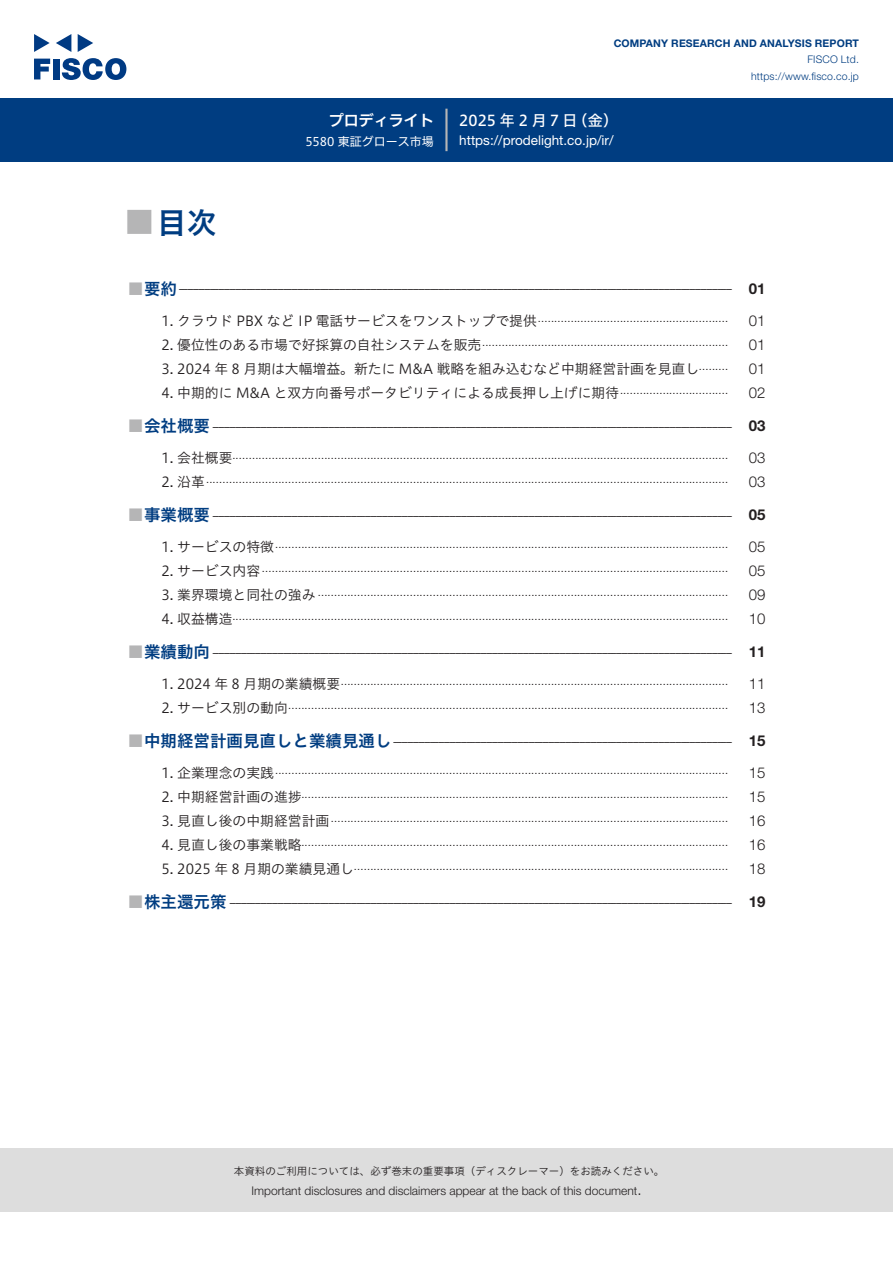
<style>
.page{position:relative;width:893px;height:1263px;background:#fff}
.page>*{position:absolute;margin:0;border:0;box-sizing:border-box;transform-origin:0 0}
.t1{font:30px "Hiragino UD Sans Std N W6";color:#003d81}
.t2{font:24px "Hiragino UD Sans Std W6";color:#b5b5b6}
.t3{font:16.5px "Hiragino UD Sans Std W6";color:#003d81}
.t4{font:300 15px "Helvetica Neue LT Std";color:#231f20}
.t5{font:15px "Hiragino UD Sans F Std N W5";letter-spacing:.21em;color:#fff}
.t6{font:700 15px "Helvetica Neue LT Std";color:#231f20}
.t7{font:15px "Hiragino UD Sans F Std N W6";color:#fff}
.t8{font:13.8px "Hiragino UD Sans Std W3";color:#231f20}
.t9{font:13.5px "Helvetica Neue LT Std";color:#fff}
.t10{font:12px "Hiragino UD Sans Std W3";color:#231f20}
.t11{font:300 12px "Helvetica Neue LT Std";color:#231f20}
.t12{font:12px "Hiragino UD Sans F Std N W4";color:#fff}
.t13{font:10.5px "Hiragino UD Sans Std W3";color:#231f20}
.t14{font:700 10.5px "Helvetica Neue LT Std";letter-spacing:.015em;color:#003d81}
.t15{font:300 10.5px/16.5px "Helvetica Neue LT Std";letter-spacing:.015em;color:#003d81;text-align:right}
.t16{font:9px "Hiragino UD Sans Std W3";color:#231f20}
.s1{color:#b5b5b6}
</style>
<div class="page">
<div style="left:0;top:1148px;width:893px;height:64px;background:#ddd"></div>
<svg style="left:34px;top:59px;width:16px;height:20px"></svg>
<div style="left:53px;top:59px;width:6px;height:20px;background:#003a83"></div>
<svg style="left:62px;top:58px;width:64px;height:22px"></svg>
<svg style="left:34px;top:34px;width:16px;height:18px"></svg>
<svg style="left:78px;top:34px;width:15px;height:18px"></svg>
<svg style="left:56px;top:34px;width:15px;height:18px"></svg>
<div style="left:0;top:98px;width:893px;height:64px;background:#003d81"></div>
<hr style="left:445px;top:109px;width:3px;height:42px;background:#b5b5b6">
<p class="t2" style="left:128px;top:204px;width:25px">█</p>
<p class="t1" style="left:157px;top:199px;width:61px">目次</p>
<h3 class="t7" style="left:329px;top:109px;width:107px">プロディライト</h3>
<h3 class="t12" style="left:305px;top:132px;width:130px">5580 東証グロース市場</h3>
<p class="t14" style="left:614px;top:37px;width:247px">COMPANY RESEARCH AND ANALYSIS REPORT</p>
<p class="t15" style="left:751px;top:51px;width:109px">FISCO Ltd. https://www.fisco.co j p.</p>
<h3 class="t5" style="left:459px;top:109px;width:120px">2025年2月7日</h3>
<h3 class="t5" style="left:573px;top:109px;width:47px">（金(</h3>
<h3 class="t9" style="left:459px;top:132px;width:156px">https://prodelight. c o j p. /i r/</h3>
<p class="t3" style="left:128px;top:276px;width:51px"><span class="s1">■</span>要約</p>
<p class="t10" style="left:177px;top:280px;width:557px">-----------------------------------------------------------------------------------------------------------------------------------------------------------------------------------------------------</p>
<p class="t8" style="left:162px;top:310px;width:377px">1. クラウド PBX など IP 電話サービスをワンストップで提供</p>
<p class="t16" style="left:538px;top:312px;width:191px">..........................................................</p>
<p class="t8" style="left:162px;top:334px;width:321px">2. 優位性のある市場で好採算の自社システムを販売</p>
<p class="t16" style="left:482px;top:336px;width:247px">...........................................................................</p>
<p class="t8" style="left:162px;top:358px;width:539px">3. 2024 年 8 月期は大幅増益。新たに M&amp;A 戦略を組み込むなど中期経営計画を見直し</p>
<p class="t16" style="left:699px;top:360px;width:30px">.........</p>
<p class="t8" style="left:162px;top:382px;width:459px">4. 中期的に M&amp;A と双方向番号ポータビリティによる成長押し上げに期待</p>
<p class="t16" style="left:620px;top:384px;width:109px">.................................</p>
<p class="t3" style="left:128px;top:413px;width:84px"><span class="s1">■</span>会社概要</p>
<p class="t10" style="left:210px;top:417px;width:524px">-----------------------------------------------------------------------------------------------------------------------------------------------------------------------------------------</p>
<p class="t8" style="left:162px;top:447px;width:73px">1. 会社概要</p>
<p class="t16" style="left:233px;top:449px;width:497px">.......................................................................................................................................................</p>
<p class="t8" style="left:162px;top:471px;width:45px">2. 沿革</p>
<p class="t16" style="left:206px;top:473px;width:523px">...............................................................................................................................................................</p>
<p class="t3" style="left:128px;top:502px;width:84px"><span class="s1">■</span>事業概要</p>
<p class="t10" style="left:210px;top:506px;width:524px">-----------------------------------------------------------------------------------------------------------------------------------------------------------------------------------------</p>
<p class="t8" style="left:162px;top:536px;width:114px">1. サービスの特徴</p>
<p class="t16" style="left:275px;top:538px;width:454px">..........................................................................................................................................</p>
<p class="t8" style="left:162px;top:560px;width:100px">2. サービス内容</p>
<p class="t16" style="left:262px;top:562px;width:467px">..............................................................................................................................................</p>
<p class="t8" style="left:162px;top:584px;width:155px">3. 業界環境と同社の強み</p>
<p class="t16" style="left:318px;top:586px;width:411px">.............................................................................................................................</p>
<p class="t8" style="left:162px;top:608px;width:73px">4. 収益構造</p>
<p class="t16" style="left:233px;top:610px;width:497px">.......................................................................................................................................................</p>
<p class="t3" style="left:128px;top:639px;width:84px"><span class="s1">■</span>業績動向</p>
<p class="t10" style="left:210px;top:643px;width:524px">-----------------------------------------------------------------------------------------------------------------------------------------------------------------------------------------</p>
<p class="t8" style="left:162px;top:673px;width:180px">1. 2024 年 8 月期の業績概要</p>
<p class="t16" style="left:341px;top:675px;width:388px">......................................................................................................................</p>
<p class="t8" style="left:162px;top:697px;width:128px">2. サービス別の動向</p>
<p class="t16" style="left:289px;top:699px;width:441px">......................................................................................................................................</p>
<p class="t3" style="left:128px;top:728px;width:266px"><span class="s1">■</span>中期経営計画見直しと業績見通し</p>
<p class="t10" style="left:392px;top:732px;width:343px">-------------------------------------------------------------------------------------------------------------------------</p>
<p class="t8" style="left:162px;top:762px;width:114px">1. 企業理念の実践</p>
<p class="t16" style="left:275px;top:764px;width:454px">..........................................................................................................................................</p>
<p class="t8" style="left:162px;top:786px;width:142px">2. 中期経営計画の進捗</p>
<p class="t16" style="left:302px;top:788px;width:428px">..................................................................................................................................</p>
<p class="t8" style="left:162px;top:810px;width:169px">3. 見直し後の中期経営計画</p>
<p class="t16" style="left:331px;top:812px;width:398px">.........................................................................................................................</p>
<p class="t8" style="left:162px;top:834px;width:142px">4. 見直し後の事業戦略</p>
<p class="t16" style="left:302px;top:836px;width:428px">..................................................................................................................................</p>
<p class="t8" style="left:162px;top:858px;width:194px">5. 2025 年 8 月期の業績見通し</p>
<p class="t16" style="left:354px;top:860px;width:375px">..................................................................................................................</p>
<p class="t3" style="left:128px;top:889px;width:101px"><span class="s1">■</span>株主還元策</p>
<p class="t10" style="left:227px;top:893px;width:508px">-----------------------------------------------------------------------------------------------------------------------------------------------------------------------------------</p>
<p class="t6" style="left:749px;top:279px;width:18px">01</p>
<p class="t4" style="left:749px;top:311px;width:18px">01</p>
<p class="t4" style="left:749px;top:335px;width:18px">01</p>
<p class="t4" style="left:749px;top:359px;width:18px">01</p>
<p class="t4" style="left:749px;top:383px;width:18px">02</p>
<p class="t6" style="left:749px;top:416px;width:18px">03</p>
<p class="t4" style="left:749px;top:448px;width:18px">03</p>
<p class="t4" style="left:749px;top:472px;width:18px">03</p>
<p class="t6" style="left:749px;top:505px;width:18px">05</p>
<p class="t4" style="left:749px;top:537px;width:18px">05</p>
<p class="t4" style="left:749px;top:561px;width:18px">05</p>
<p class="t4" style="left:749px;top:585px;width:18px">09</p>
<p class="t4" style="left:749px;top:609px;width:18px">10</p>
<p class="t6" style="left:749px;top:642px;width:18px">11</p>
<p class="t4" style="left:749px;top:674px;width:18px">11</p>
<p class="t4" style="left:749px;top:698px;width:18px">13</p>
<p class="t6" style="left:749px;top:731px;width:18px">15</p>
<p class="t4" style="left:749px;top:763px;width:18px">15</p>
<p class="t4" style="left:749px;top:787px;width:18px">15</p>
<p class="t4" style="left:749px;top:811px;width:18px">16</p>
<p class="t4" style="left:749px;top:835px;width:18px">16</p>
<p class="t4" style="left:749px;top:859px;width:18px">18</p>
<p class="t6" style="left:749px;top:892px;width:18px">19</p>
<p class="t13" style="left:234px;top:1163px;width:432px">本資料のご利用については、必ず巻末の重要事項（ディスクレーマー）をお読みください。</p>
<h3 class="t4" style="left:637px;top:1180px;width:6px">.</h3>
<h3 class="t11" style="left:251px;top:1183px;width:387px">Important disclosures and disclaimers appear at the back of this document</h3>
</div>
